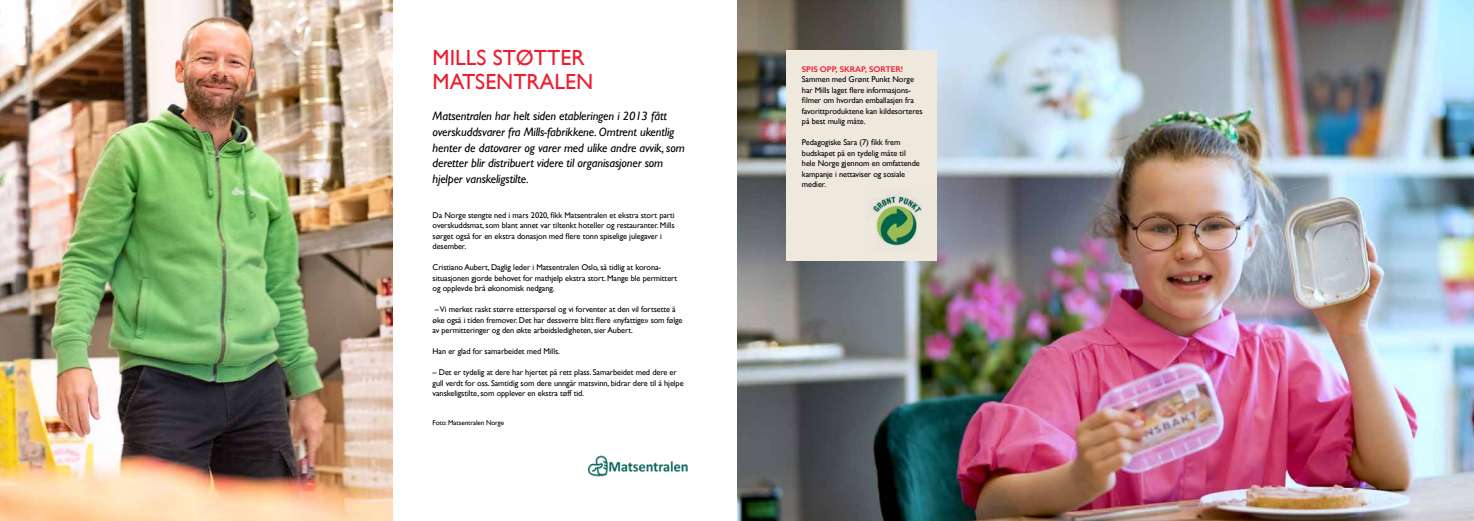
<style>
.page{position:relative;width:1474px;height:521px;background:#fff}
.page>*{position:absolute;margin:0;border:0;box-sizing:border-box;transform-origin:0 0}
.t1{font:21.88px/24.5px "Gill Sans";color:#ed1c2e}
.t2{font:italic 12.25px/15.8px "Gill Sans";letter-spacing:-.01em;color:#000}
.t3{font:8.31px/10.5px "Gill Sans";letter-spacing:-.01em;color:#000}
.t4{font:600 8.31px "Gill Sans";letter-spacing:-.01em;color:#ed1c2e}
.t5{font:7px "Gill Sans";letter-spacing:-.01em;color:#000}
</style>
<div class="page">
<img style="left:0;top:0;width:393px;height:521px">
<img style="left:589px;top:455px;width:99px;height:22px">
<img style="left:737px;top:0;width:736px;height:521px">
<div style="left:786px;top:50px;width:150px;height:210px;background:#eee8dd"></div>
<img style="left:871px;top:194px;width:52px;height:54px">
<h1 class="t1" style="left:432px;top:45px;width:162px">MILLS STØTTER<br>MATSENTRALEN</h1>
<p class="t2" style="left:432px;top:108px;width:254px">Matsentralen har helt siden etableringen i 2013 fått overskuddsvarer fra Mills-fabrikkene. Omtrent ukentlig henter de datovarer og varer med ulike andre avvik, som deretter blir distribuert videre til organisasjoner som hjelper vanskeligstilte.</p>
<p class="t3" style="left:432px;top:210px;width:244px">Da Norge stengte ned i mars 2020, fikk Matsentralen et ekstra stort parti overskuddsmat, som blant annet var tiltenkt hoteller og restauranter. Mills sørget også for en ekstra donasjon med flere tonn spiselige julegaver i desember.</p>
<p class="t3" style="left:432px;top:262px;width:246px">Cristiano Aubert, Daglig leder i Matsentralen Oslo, så tidlig at korona&shy;situasjonen gjorde behovet for mathjelp ekstra stort. Mange ble permittert og opplevde brå økonomisk nedgang.</p>
<p class="t3" style="left:432px;top:304px;width:251px">– Vi merket raskt større etterspørsel og vi forventer at den vil fortsette å øke også i tiden fremover. Det har dessverre blitt flere «nyfattige» som følge av permitteringer og den økte arbeidsledigheten, sier Aubert.</p>
<p class="t3" style="left:432px;top:346px;width:129px">Han er glad for samarbeidet med Mills.</p>
<p class="t3" style="left:432px;top:367px;width:252px">– Det er tydelig at dere har hjertet på rett plass. Samarbeidet med dere er gull verdt for oss. Samtidig som dere unngår matsvinn, bidrar dere til å hjelpe vanskeligstilte, som opplever en ekstra tøff tid.</p>
<p class="t5" style="left:432px;top:419px;width:73px">Foto: Matsentralen Norge</p>
<p class="t4" style="left:802px;top:64px;width:103px">SPIS OPP, SKRAP, SORTER!</p>
<p class="t3" style="left:802px;top:74px;width:122px">Sammen med Grønt Punkt Norge har Mills laget flere informasjons&shy;filmer om hvordan emballasjen fra favorittproduktene kan kildesorteres på best mulig måte.</p>
<p class="t3" style="left:802px;top:137px;width:119px">Pedagogiske Sara (7) fikk frem budskapet på en tydelig måte til hele Norge gjennom en omfattende kampanje i nettaviser og sosiale medier.</p>
</div>
